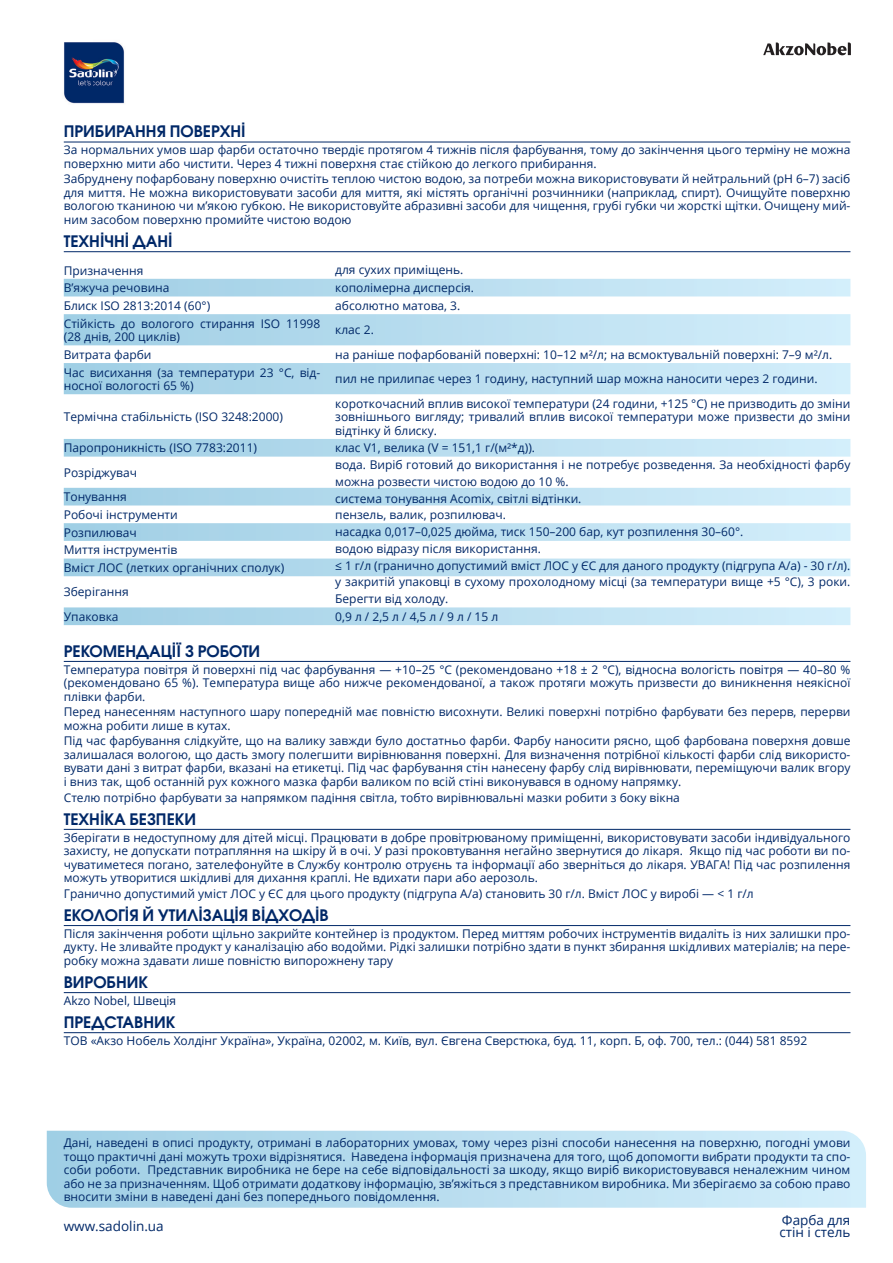
<style>
.page{position:relative;width:893px;height:1263px;background:#fff}
.page>*{position:absolute;margin:0;border:0;box-sizing:border-box;transform-origin:0 0}
.t1{font:600 15.75px "Avant Garde Gothic C";color:#002868}
.t2{font:13.5px/12px "Open Sans";color:#002868}
.t3{font:12px/13.5px "Open Sans";color:#002868}
.s1{font-style:inherit}
</style>
<div class="page">
<svg style="left:47px;top:1131px;width:819px;height:77px;background:#b9deef"></svg>
<img style="left:64px;top:42px;width:61px;height:62px">
<svg style="left:763px;top:43px;width:88px;height:12px"></svg>
<hr style="left:64px;top:142px;width:786px;height:1px;background:#002868">
<hr style="left:64px;top:251px;width:786px;height:1px;background:#002868">
<hr style="left:64px;top:661px;width:786px;height:1px;background:#002868">
<hr style="left:64px;top:829px;width:786px;height:1px;background:#002868">
<hr style="left:64px;top:925px;width:786px;height:1px;background:#002868">
<hr style="left:64px;top:992px;width:786px;height:1px;background:#002868">
<hr style="left:64px;top:1032px;width:786px;height:1px;background:#002868">
<svg style="left:64px;top:279px;width:786px;height:346px"></svg>
<h1 class="t1" style="left:64px;top:122px;width:183px">ПРИБИРАННЯ ПОВЕРХНІ</h1>
<p class="t3" style="left:64px;top:143px;width:788px">За нормальних умов шар фарби остаточно твердіє протягом 4 тижнів після фарбування, тому до закінчення цього терміну не можна поверхню мити або чистити. Через 4 тижні поверхня стає стійкою до легкого прибирання.</p>
<p class="t3" style="left:64px;top:172px;width:788px;text-align:justify">Забруднену пофарбовану поверхню очистіть теплою чистою водою, за потреби можна використовувати й нейтральний (pH 6–7) засіб для миття. Не можна використовувати засоби для миття, які містять органічні розчинники (наприклад, спирт). Очищуйте поверхню вологою тканиною чи м’якою губкою. Не використовуйте абразивні засоби для чищення, грубі губки чи жорсткі щітки. Очищену мий&shy;ним засобом поверхню промийте чистою водою</p>
<h1 class="t1" style="left:64px;top:232px;width:110px">ТЕХНІЧНІ ДАНІ</h1>
<p class="t3" style="left:64px;top:261px;width:258px;line-height:17.7px">Призначення<br>В’яжуча речовина<br>Блиск ISO 2813:2014 (60°)<br>Стійкість до вологого стирання ISO 11998</p>
<p class="t3" style="left:64px;top:328px;width:258px;line-height:17.7px">(28 днів, 200 циклів)<br>Витрата фарби<br>Час висихання (за температури 23 °C, від-</p>
<p class="t3" style="left:64px;top:379px;width:131px">носної вологості 65 %)</p>
<p class="t3" style="left:64px;top:410px;width:221px">Термічна стабільність (ISO 3248:2000)</p>
<p class="t3" style="left:64px;top:435px;width:195px;line-height:24.5px">Паропроникність (ISO 7783:2011)<br>Розріджувач<br>Тонування</p>
<p class="t3" style="left:64px;top:505px;width:222px;line-height:17.7px">Робочі інструменти<br>Розпилювач<br>Миття інструментів<br>Вміст ЛОС (летких органічних сполук)</p>
<p class="t3" style="left:64px;top:580px;width:66px;line-height:24.5px">Зберігання<br>Упаковка</p>
<p class="t3" style="left:335px;top:261px;width:140px;line-height:17.7px">для сухих приміщень. кополімерна дисперсія. абсолютно матова, 3.</p>
<p class="t3" style="left:335px;top:317px;width:517px;line-height:24.5px">клас 2.<br>на раніше пофарбованій поверхні: 10–12 м²/л; на всмоктувальній поверхні: 7–9 м²/л. пил не прилипає через 1 годину, наступний шар можна наносити через 2 години. короткочасний вплив високої температури (24 години, +125 °C) не призводить до зміни</p>
<p class="t3" style="left:335px;top:410px;width:517px">зовнішнього вигляду; тривалий вплив високої температури може призвести до зміни відтінку й блиску.</p>
<p class="t3" style="left:335px;top:439px;width:517px;line-height:16.8px">клас V1, велика (V = 151,1 г/(м²*д)).<br>вода. Виріб готовий до використання і не потребує розведення. За необхідності фарбу можна розвести чистою водою до 10 %.<br>система тонування Acomix, <span class="s1">світлі</span> відтінк<span class="s1">и</span>.<br>пензель, валик, розпилювач.<br>насадка 0,017–0,025 дюйма, тиск 150–200 бар, кут розпилення 30–60°.<br>водою відразу після використання.<br>≤ 1 г/л (гранично допустимий вміст ЛОС у ЄС для даного продукту (підгрупа A/а) - 30 г/л). у закритій упаковці в сухому прохолодному місці (за температури вище +5 °C), 3 роки.<br>Берегти від холоду.<br>0,9 л / 2,5 л / 4,5 л / 9 л / 15 л</p>
<h1 class="t1" style="left:64px;top:641px;width:198px">РЕКОМЕНДАЦІЇ З РОБОТИ</h1>
<p class="t3" style="left:64px;top:662px;width:788px;text-align:justify">Температура повітря й поверхні під час фарбування — +10–25 °C (рекомендовано +18 ± 2 °C), відносна вологість повітря — 40–80 % (рекомендовано 65 %). Температура вище або нижче рекомендованої, а також протяги можуть призвести до виникнення неякісної плівки фарби.</p>
<p class="t3" style="left:64px;top:705px;width:788px">Перед нанесенням наступного шару попередній має повністю висохнути. Великі поверхні потрібно фарбувати без перерв, перерви можна робити лише в кутах.</p>
<p class="t3" style="left:64px;top:734px;width:788px;text-align:justify">Під час фарбування слідкуйте, що на валику завжди було достатньо фарби. Фарбу наносити рясно, щоб фарбована поверхня довше залишалася вологою, що дасть змогу полегшити вирівнювання поверхні. Для визначення потрібної кількості фарби слід використо&shy;вувати дані з витрат фарби, вказані на етикетці. Під час фарбування стін нанесену фарбу слід вирівнювати, переміщуючи валик вгору і вниз так, щоб останній рух кожного мазка фарби валиком по всій стіні виконувався в одному напрямку.</p>
<p class="t3" style="left:64px;top:790px;width:618px">Стелю потрібно фарбувати за напрямком падіння світла, тобто вирівнювальні мазки робити з боку вікна</p>
<h1 class="t1" style="left:64px;top:809px;width:134px">ТЕХНІКА БЕЗПЕКИ</h1>
<p class="t3" style="left:64px;top:830px;width:788px;text-align:justify">Зберігати в недоступному для дітей місці. Працювати в добре провітрюваному приміщенні, використовувати засоби індивідуального захисту, не допускати потрапляння на шкіру й в очі. У разі проковтування негайно звернутися до лікаря. Якщо під час роботи ви по&shy;чуватиметеся погано, зателефонуйте в Службу контролю отруєнь та інформації або зверніться до лікаря. УВАГА! Під час розпилення можуть утворитися шкідливі для дихання краплі. Не вдихати пари або аерозоль.</p>
<p class="t3" style="left:64px;top:886px;width:691px">Гранично допустимий уміст ЛОС у ЄС для цього продукту (підгрупа A/a) становить 30 г/л. Вміст ЛОС у виробі — &lt; 1 г/л</p>
<h1 class="t1" style="left:64px;top:905px;width:266px">ЕКОЛОГІЯ Й УТИЛІЗАЦІЯ ВІДХОДІВ</h1>
<p class="t3" style="left:64px;top:926px;width:788px;text-align:justify">Після закінчення роботи щільно закрийте контейнер із продуктом. Перед миттям робочих інструментів видаліть із них залишки про&shy;дукту. Не зливайте продукт у каналізацію або водойми. Рідкі залишки потрібно здати в пункт збирання шкідливих матеріалів; на пере&shy;робку можна здавати лише повністю випорожнену тару</p>
<h1 class="t1" style="left:64px;top:972px;width:86px">ВИРОБНИК</h1>
<p class="t3" style="left:64px;top:993px;width:114px">Akzo Nobel, Швеція</p>
<h1 class="t1" style="left:64px;top:1012px;width:113px">ПРЕДСТАВНИК</h1>
<p class="t3" style="left:64px;top:1033px;width:745px">ТOB «Акзо Нобель Холдінг Україна», Україна, 02002, м. Київ, вул. Євгена Сверстюка, буд. 11, корп. Б, оф. 700, тел.: (044) 581 8592</p>
<p class="t3" style="left:64px;top:1136px;width:788px;text-align:justify">Дані, наведені в описі продукту, отримані в лабораторних умовах, тому через різні способи нанесення на поверхню, погодні умови тощо практичні дані можуть трохи відрізнятися. Наведена інформація призначена для того, щоб допомогти вибрати продукти та спо&shy;соби роботи. Представник виробника не бере на себе відповідальності за шкоду, якщо виріб використовувався неналежним чином або не за призначенням. Щоб отримати додаткову інформацію, зв’яжіться з представником виробника. Ми зберігаємо за собою право вносити зміни в наведені дані без попереднього повідомлення.</p>
<p class="t2" style="left:64px;top:1219px;width:101px">www.sadolin.ua</p>
<p class="t2" style="left:779px;top:1214px;width:73px">Фарба для стін і стель</p>
</div>
